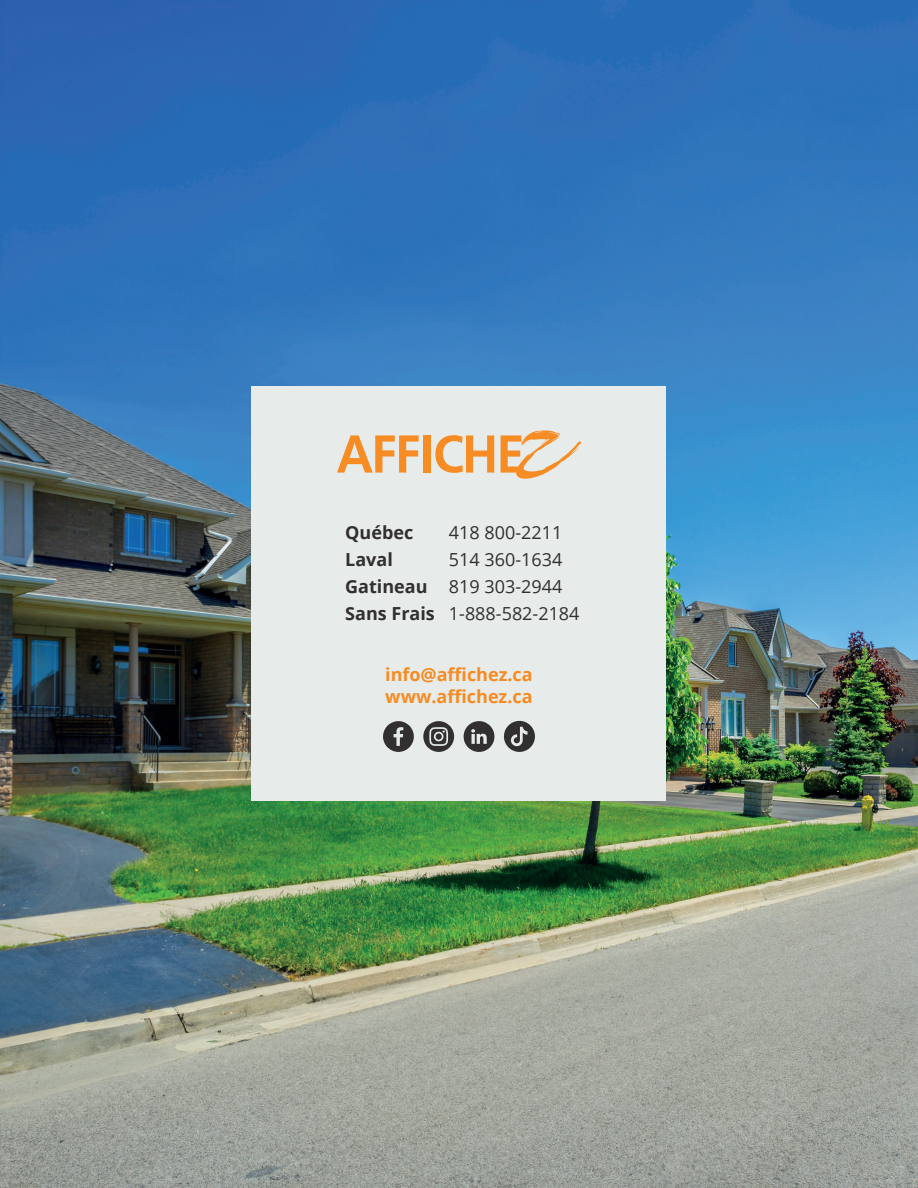
<style>
.page{position:relative;width:918px;height:1188px;background:#fff}
.page>*{position:absolute;margin:0;border:0;box-sizing:border-box;transform-origin:0 0}
.t1{font:18px/27px "Open Sans";color:#312f30}
.t2{font:700 18px/21.6px "Open Sans";color:#f68c23}
.t3{font:700 18px/27px "Open Sans";color:#312f30}
</style>
<div class="page">
<img style="left:0;top:0;width:918px;height:1188px">
<div style="left:252px;top:387px;width:414px;height:414px;background:#e7ebe9"></div>
<svg style="left:337px;top:435px;width:82px;height:38px"></svg>
<div style="left:423px;top:435px;width:7px;height:38px;background:#f68c23"></div>
<svg style="left:435px;top:435px;width:59px;height:38px"></svg>
<svg style="left:501px;top:430px;width:80px;height:49px"></svg>
<svg style="left:464px;top:721px;width:30px;height:31px"></svg>
<svg style="left:383px;top:721px;width:71px;height:31px"></svg>
<svg style="left:504px;top:721px;width:31px;height:31px"></svg>
<p class="t3" style="left:345px;top:518px;width:91px">Québec<br>Laval<br>Gatineau<br>Sans Frais</p>
<p class="t1" style="left:449px;top:518px;width:132px">418 800-2211<br>514 360-1634<br>819 303-2944<br>1-888-582-2184</p>
<p class="t2" style="left:385px;top:663px;width:149px">info@affichez.ca www.affichez.ca</p>
</div>
